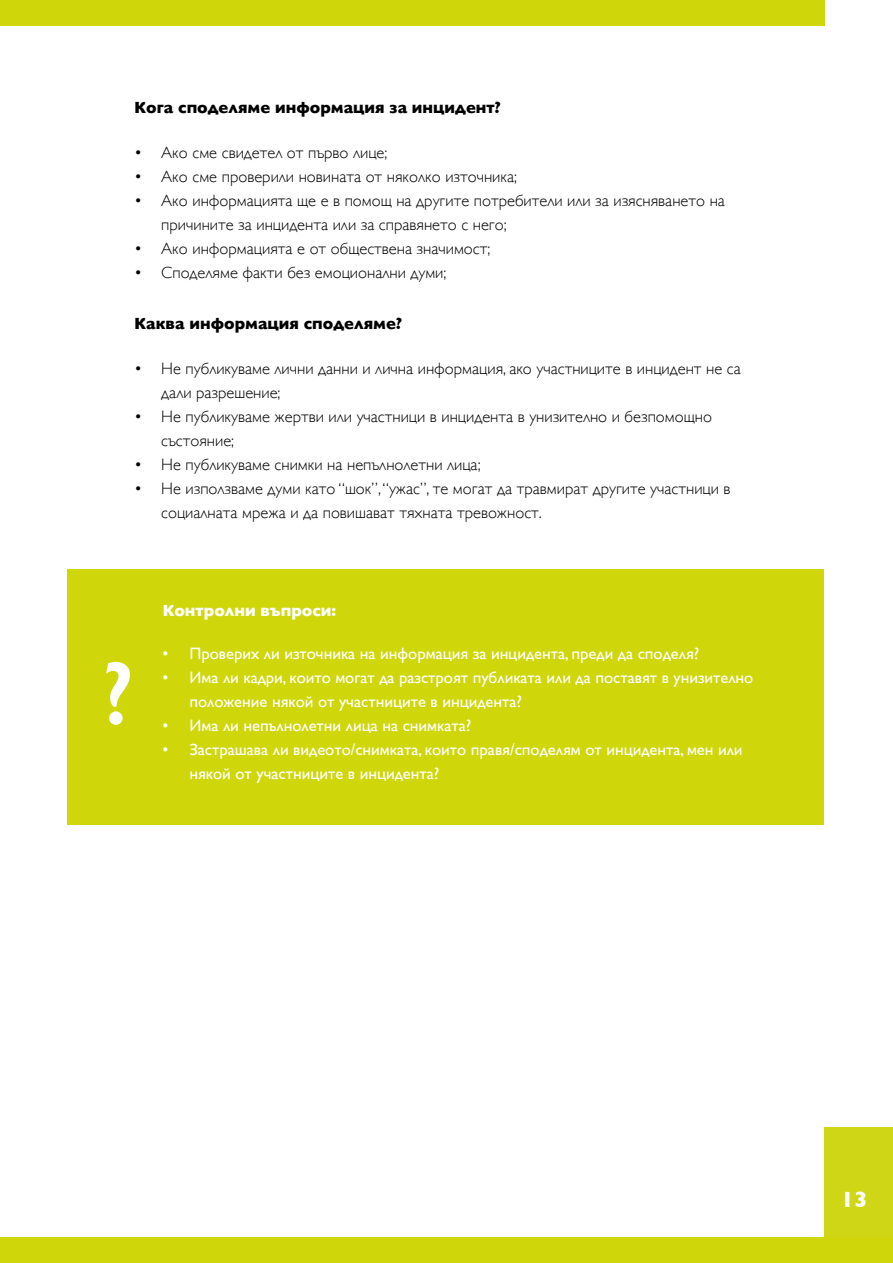
<style>
.page{position:relative;width:893px;height:1263px;background:#fff}
.page>*{position:absolute;margin:0;border:0;box-sizing:border-box;transform-origin:0 0}
.t1{font:600 90px "Gill Sans";color:#fff}
.t2{font:700 22.5px "Gill Sans";color:#fff}
.t3{font:300 16.5px/24px "Gill Sans";color:#000}
.t4{font:16.5px/24px "Gill Sans";color:#fff}
.t5{font:700 16.5px "Gill Sans";color:#000}
.t6{font:700 16.5px "Gill Sans";color:#fff}
</style>
<div class="page">
<div style="left:825px;top:1127px;width:68px;height:136px;background:#ced615"></div>
<div style="left:0;top:1237px;width:893px;height:26px;background:#cfd70a"></div>
<div style="left:0;top:0;width:825px;height:26px;background:#cfd70a"></div>
<div style="left:68px;top:570px;width:756px;height:255px;background:#cfd70a"></div>
<p class="t5" style="left:134px;top:95px;width:368px">Кога споделяме информация за инцидент?</p>
<p class="t3" style="left:134px;top:140px;width:255px">• Ако сме свидетел от първо лице;</p>
<p class="t3" style="left:134px;top:164px;width:384px">• Ако сме проверили новината от няколко източника;</p>
<p class="t3" style="left:161px;top:188px;width:565px;text-indent:-27px">• Ако информацията ще е в помощ на другите потребители или за изясняването на причините за инцидента или за справянето с него;</p>
<p class="t3" style="left:134px;top:236px;width:358px">• Ако информацията е от обществена значимост;</p>
<p class="t3" style="left:134px;top:260px;width:314px">• Споделяме факти без емоционални думи;</p>
<p class="t5" style="left:134px;top:310px;width:269px">Каква информация споделяме?</p>
<p class="t3" style="left:161px;top:356px;width:581px;text-indent:-27px">• Не публикуваме лични данни и лична информация, ако участниците в инцидент не са дали разрешение;</p>
<p class="t3" style="left:161px;top:404px;width:552px;text-indent:-27px">• Не публикуваме жертви или участници в инцидента в унизително и безпомощно състояние;</p>
<p class="t3" style="left:134px;top:452px;width:348px">• Не публикуваме снимки на непълнолетни лица;</p>
<p class="t3" style="left:161px;top:476px;width:571px;text-indent:-27px">• Не използваме думи като “шок”, “ужас”, те могат да травмират другите участници в социалната мрежа и да повишават тяхната тревожност.</p>
<h1 class="t1" style="left:102px;top:639px;width:34px">?</h1>
<p class="t6" style="left:162px;top:598px;width:175px">Контролни въпроси:</p>
<p class="t4" style="left:162px;top:641px;width:538px">• Проверих ли източника на информация за инцидента, преди да споделя?</p>
<p class="t4" style="left:189px;top:665px;width:565px;text-indent:-27px">• Има ли кадри, които могат да разстроят публиката или да поставят в унизително положение някой от участниците в инцидента?</p>
<p class="t4" style="left:162px;top:713px;width:310px">• Има ли непълнолетни лица на снимката?</p>
<p class="t4" style="left:189px;top:737px;width:555px;text-indent:-27px">• Застрашава ли видеото/снимката, които правя/споделям от инцидента, мен или някой от участниците в инцидента?</p>
<h2 class="t2" style="left:841px;top:1182px;width:28px">13</h2>
</div>
